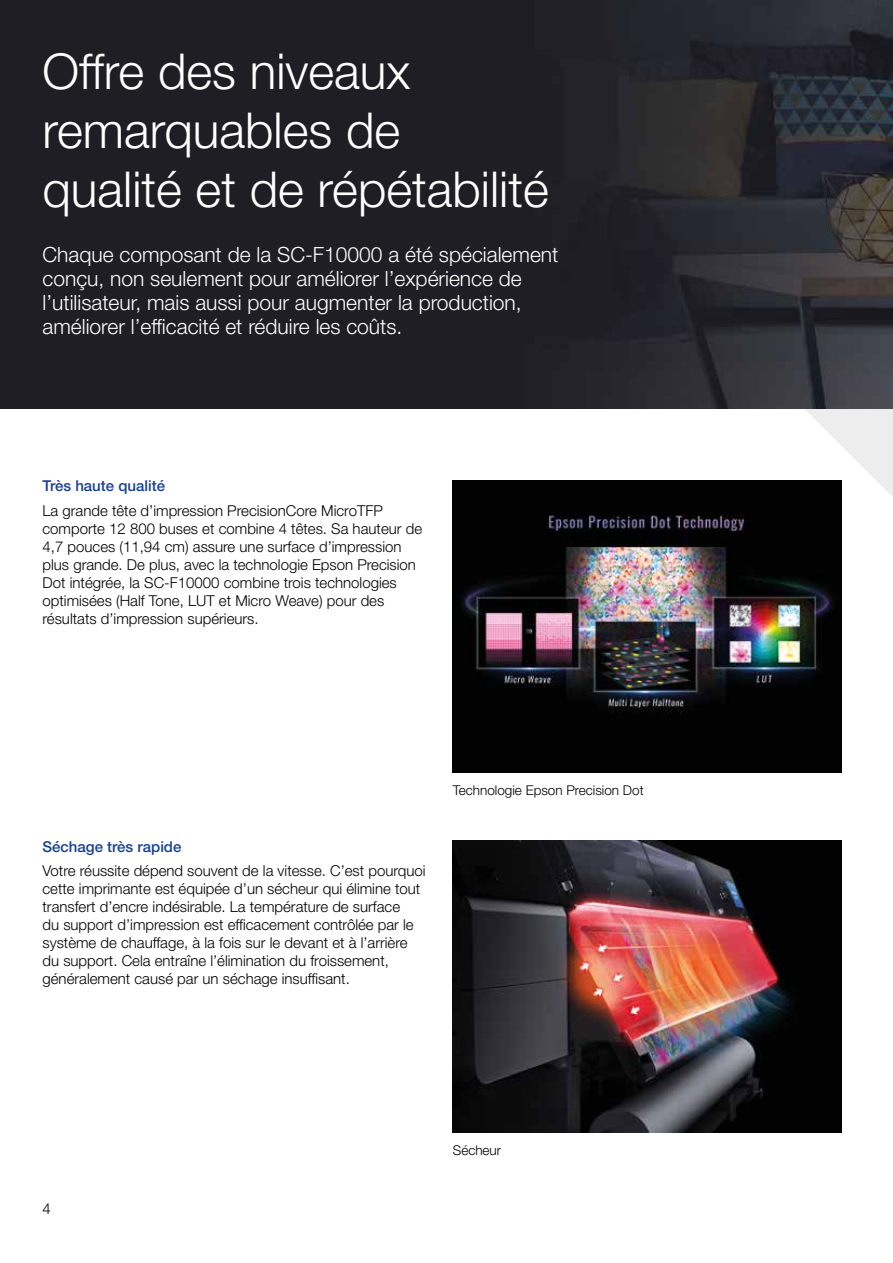
<style>
.page{position:relative;width:893px;height:1263px;background:#fff}
.page>*{position:absolute;margin:0;border:0;box-sizing:border-box;transform-origin:0 0}
.t1{font:300 49.5px/59.4px "Helvetica Neue LT Pro";color:#fff}
.t2{font:300 21px/24px "Helvetica Neue LT Pro";color:#fff}
.t3{font:300 15px/18px "Helvetica Neue LT Pro";color:#000}
.t4{font:500 15px "Helvetica Neue LT Pro";color:#164194}
.t5{font:300 13.5px "Helvetica Neue LT Pro";color:#000}
</style>
<div class="page">
<svg style="left:716px;top:408px;width:177px;height:89px"></svg>
<img style="left:0;top:0;width:893px;height:408px">
<img style="left:453px;top:841px;width:389px;height:292px">
<img style="left:453px;top:480px;width:389px;height:292px">
<h1 class="t1" style="left:43px;top:40px;width:508px">Offre des niveaux remarquables de qualité et de répétabilité</h1>
<h2 class="t2" style="left:43px;top:242px;width:517px">Chaque composant de la SC-F10000 a été spécialement conçu, non seulement pour améliorer l’expérience de l’utilisateur, mais aussi pour augmenter la production, améliorer l’efficacité et réduire les coûts.</h2>
<p class="t4" style="left:43px;top:477px;width:124px">Très haute qualité</p>
<p class="t3" style="left:43px;top:501px;width:381px">La grande tête d’impression PrecisionCore MicroTFP comporte 12 800 buses et combine 4 têtes. Sa hauteur de 4,7 pouces (11,94 cm) assure une surface d’impression plus grande. De plus, avec la technologie Epson Precision Dot intégrée, la SC-F10000 combine trois technologies optimisées (Half Tone, LUT et Micro Weave) pour des résultats d’impression supérieurs.</p>
<p class="t4" style="left:43px;top:837px;width:140px">Séchage très rapide</p>
<p class="t3" style="left:43px;top:861px;width:385px">Votre réussite dépend souvent de la vitesse. C’est pourquoi cette imprimante est équipée d’un sécheur qui élimine tout transfert d’encre indésirable. La température de surface<br>du support d’impression est efficacement contrôlée par le système de chauffage, à la fois sur le devant et à l’arrière du support. Cela entraîne l’élimination du froissement, généralement causé par un séchage insuffisant.</p>
<p class="t5" style="left:453px;top:782px;width:192px">Technologie Epson Precision Dot</p>
<p class="t3" style="left:43px;top:1199px;width:10px">4</p>
<p class="t5" style="left:453px;top:1142px;width:50px">Sécheur</p>
</div>
